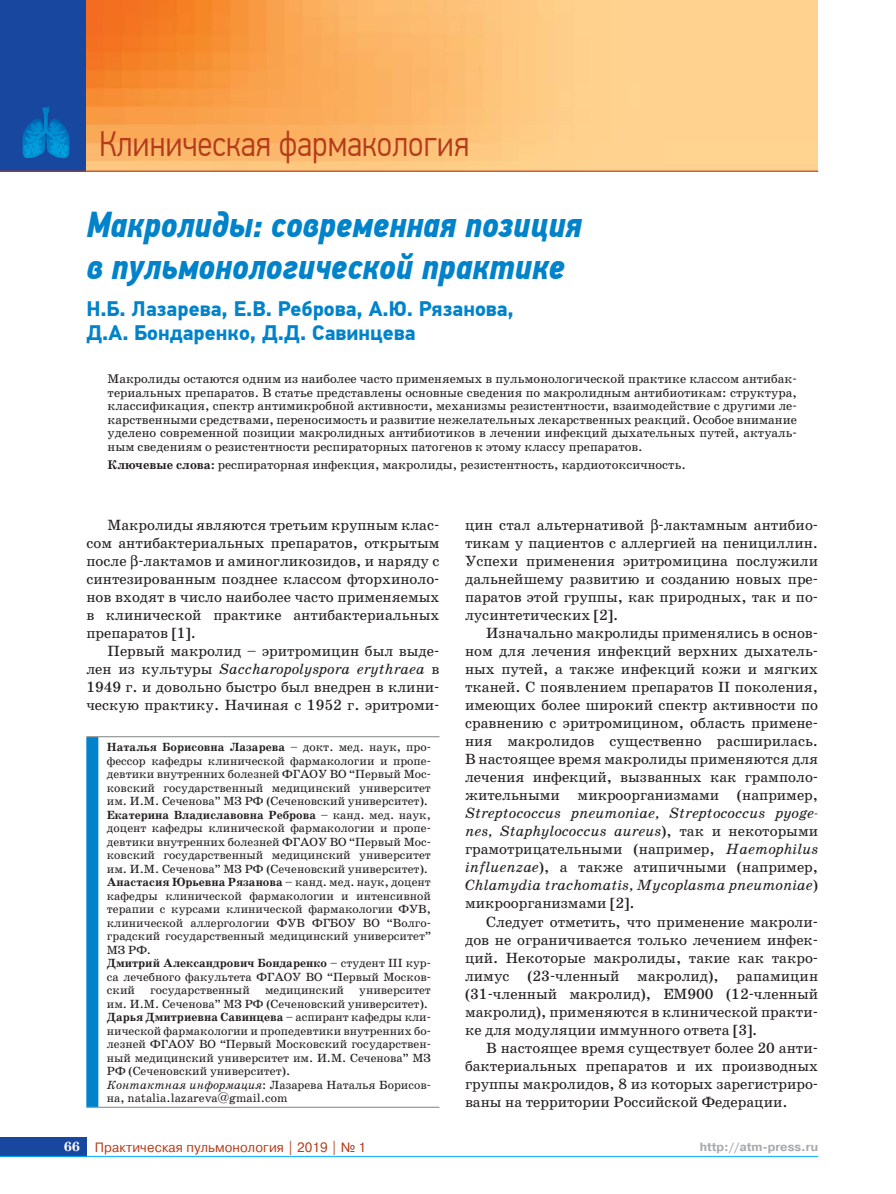
<style>
.page{position:relative;width:896px;height:1194px;background:#fff}
.page>*{position:absolute;margin:0;border:0;box-sizing:border-box;transform-origin:0 0}
.t1{font:italic 700 36px/42px "PF Din Text Cond Pro";color:#0083ca}
.t2{font:300 36px "PF Din Text Cond Pro";color:#b43c1a}
.t3{font:700 21px/24px "PF Din Text Pro";color:#0083ca}
.t4{font:15px/18px "School Book AC";color:#231f20;text-align:justify}
.t5{font:italic 15px/18px "School Book AC";color:#231f20;text-align:justify}
.t6{font:13.5px "Pragmatica C";letter-spacing:.01em;color:#b43c1a}
.t7{font:12.75px/13.5px "School Book AC";color:#231f20;text-align:justify}
.t8{font:12px/13.5px "School Book AC";color:#231f20}
.t9{font:700 12px "Pragmatica C";color:#a7a9ac}
.s1{font-weight:700}
.s2{font-style:italic}
.s3{font-style:normal}
.s4{font-family:"School Book AC";font-weight:700;color:#fff}
</style>
<div class="page">
<img style="left:95px;top:0;width:722px;height:170px">
<div style="left:0;top:0;width:95px;height:171px;background:#17479e"></div>
<div style="left:0;top:1137px;width:86px;height:19px;background:#17479e"></div>
<hr style="left:0;top:1155px;width:818px;height:1px;background:#00aeef">
<hr style="left:0;top:170px;width:818px;height:2px;background:#b43c1a">
<svg style="left:22px;top:107px;width:47px;height:51px"></svg>
<hr style="left:86px;top:736px;width:353px;height:1px;background:#808285">
<hr style="left:86px;top:1106px;width:353px;height:1px;background:#808285">
<div style="left:86px;top:737px;width:12px;height:369px;background:#0083ca"></div>
<h1 class="t2" style="left:99px;top:129px;width:372px">Клиническая фармакология</h1>
<h1 class="t2" style="left:99px;top:129px;width:322px">и други грануле тозы</h1>
<h1 class="t1" style="left:86px;top:207px;width:497px">Макролиды: современная позиция в пульмонологической практике</h1>
<h2 class="t3" style="left:86px;top:299px;width:429px">Н.Б. Лазарева, Е.В. Реброва, А.Ю. Рязанова,<br>Д.А. Бондаренко, Д.Д. Савинцева</h2>
<p class="t7" style="left:108px;top:373px;width:690px">Макролиды остаются одним из наиболее часто применяемых в пульмонологической практике классом антибак&shy;териальных препаратов. В статье представлены основные сведения по макролидным антибиотикам: структура, классификация, спектр антимикробной активности, механизмы резистентности, взаимодействие с другими ле&shy;карственными средствами, переносимость и развитие нежелательных лекарственных реакций. Особое внимание уделено современной позиции макролидных антибиотиков в лечении инфекций дыхательных путей, актуаль&shy;ным сведениям о резистентности респираторных патогенов к этому классу препаратов.</p>
<p class="t7" style="left:108px;top:458px;width:579px"><span class="s1">Ключевые слова:</span> респираторная инфекция, макролиды, резистентность, кардиотоксичность.</p>
<p class="t4" style="left:86px;top:517px;width:354px;text-indent:21px">Макролиды являются третьим крупным клас&shy;сом антибактериальных препаратов, открытым после -лактамов и аминогликозидов, и наряду с синтезированным позднее классом фторхиноло&shy;нов входят в число наиболее часто применяемых в клинической практике антибактериальных препаратов [1].</p>
<p class="t4" style="left:86px;top:643px;width:354px;text-indent:21px">Первый макролид – эритромицин был выде&shy;лен из культуры <span class="s2">Saccharopolyspora erythraea</span> в 1949 г. и довольно быстро был внедрен в клини&shy;ческую практику. Начиная с 1952 г. эритроми-</p>
<p class="t8" style="left:107px;top:741px;width:325px"><span class="s1">Наталья Борисовна Лазарева</span> – докт. мед. наук, про&shy;фессор кафедры клинической фармакологии и пропе&shy;девтики внутренних болезней ФГАОУ ВО “Первый Мос&shy;ковский государственный медицинский университет им. И.М. Сеченова” МЗ РФ (Сеченовский университет).<br><span class="s1">Екатерина Владиславовна Реброва</span> – канд. мед. наук, доцент кафедры клинической фармакологии и пропе&shy;девтики внутренних болезней ФГАОУ ВО “Первый Мос&shy;ковский государственный медицинский университет им. И.М. Сеченова” МЗ РФ (Сеченовский университет).<br><span class="s1">Анастасия Юрьевна Рязанова</span> – канд. мед. наук, доцент кафедры клинической фармакологии и интенсивной терапии с курсами клинической фармакологии ФУВ, клинической аллергологии ФУВ ФГБОУ ВО “Волго&shy;градский государственный медицинский университет” МЗ РФ.<br><span class="s1">Дмитрий Александрович Бондаренко</span> – студент III кур&shy;са лечебного факультета ФГАОУ ВО “Первый Москов&shy;ский</p>
<p class="t8" style="left:150px;top:984px;width:101px">государственный</p>
<p class="t8" style="left:265px;top:984px;width:81px">медицинский</p>
<p class="t8" style="left:107px;top:984px;width:325px;text-indent:252px">университет им. И.М. Сеченова” МЗ РФ (Сеченовский университет).<br><span class="s1">Дарья Дмитриевна Савинцева</span> – аспирант кафедры кли&shy;нической фармакологии и пропедевтики внутренних бо&shy;лезней ФГАОУ ВО “Первый Московский государствен&shy;ный медицинский университет им. И.М. Сеченова” МЗ РФ (Сеченовский университет).<br><span class="s2">Контактная информация</span>: Лазарева Наталья Борисов&shy;на, natalia.lazareva@gmail.com</p>
<p class="t4" style="left:465px;top:517px;width:354px">цин стал альтернативой -лактамным антибио&shy;тикам у пациентов с аллергией на пенициллин.<br>Успехи применения эритромицина послужили дальнейшему развитию и созданию новых пре&shy;паратов этой группы, как природных, так и по&shy;лусинтетических [2].</p>
<p class="t4" style="left:465px;top:625px;width:354px;text-indent:21px">Изначально макролиды применялись в основ&shy;ном для лечения инфекций верхних дыхатель&shy;ных путей, а также инфекций кожи и мягких тканей. С появлением препаратов II поколения, имеющих более широкий спектр активности по сравнению с эритромицином, область примене&shy;ния макролидов существенно расширилась.<br>В настоящее время макролиды применяются для лечения инфекций, вызванных как грамполо&shy;жительными микроорганизмами (например,</p>
<p class="t5" style="left:465px;top:805px;width:354px">Streptococcus pneumoniae, Streptococcus pyoge&shy;nes, Staphylococcus aureus<span class="s3">), так и некоторыми грамотрицательными (например,</span> Haemophilus influenzae<span class="s3">), а также атипичными (например, </span>Chlamydia trachomatis, Mycoplasma pneumoniae<span class="s3">) микроорганизмами [2].</span></p>
<p class="t4" style="left:465px;top:913px;width:354px;text-indent:21px">Следует отметить, что применение макроли&shy;дов не ограничивается только лечением инфек&shy;ций. Некоторые макролиды, такие как такро&shy;лимус (23-членный макролид), рапамицин (31-членный макролид), EM900 (12-членный макролид), применяются в клинической практи&shy;ке для модуляции иммунного ответа [3].</p>
<p class="t4" style="left:465px;top:1039px;width:354px;text-indent:21px">В настоящее время существует более 20 анти&shy;бактериальных препаратов и их производных группы макролидов, 8 из которых зарегистриро&shy;ваны на территории Российской Федерации.</p>
<p class="t6" style="left:64px;top:1142px;width:303px"><span class="s4">66</span> Практическая пульмонология | 2019 | № 1</p>
<p class="t9" style="left:699px;top:1141px;width:120px">http://atm-press.ru</p>
</div>
